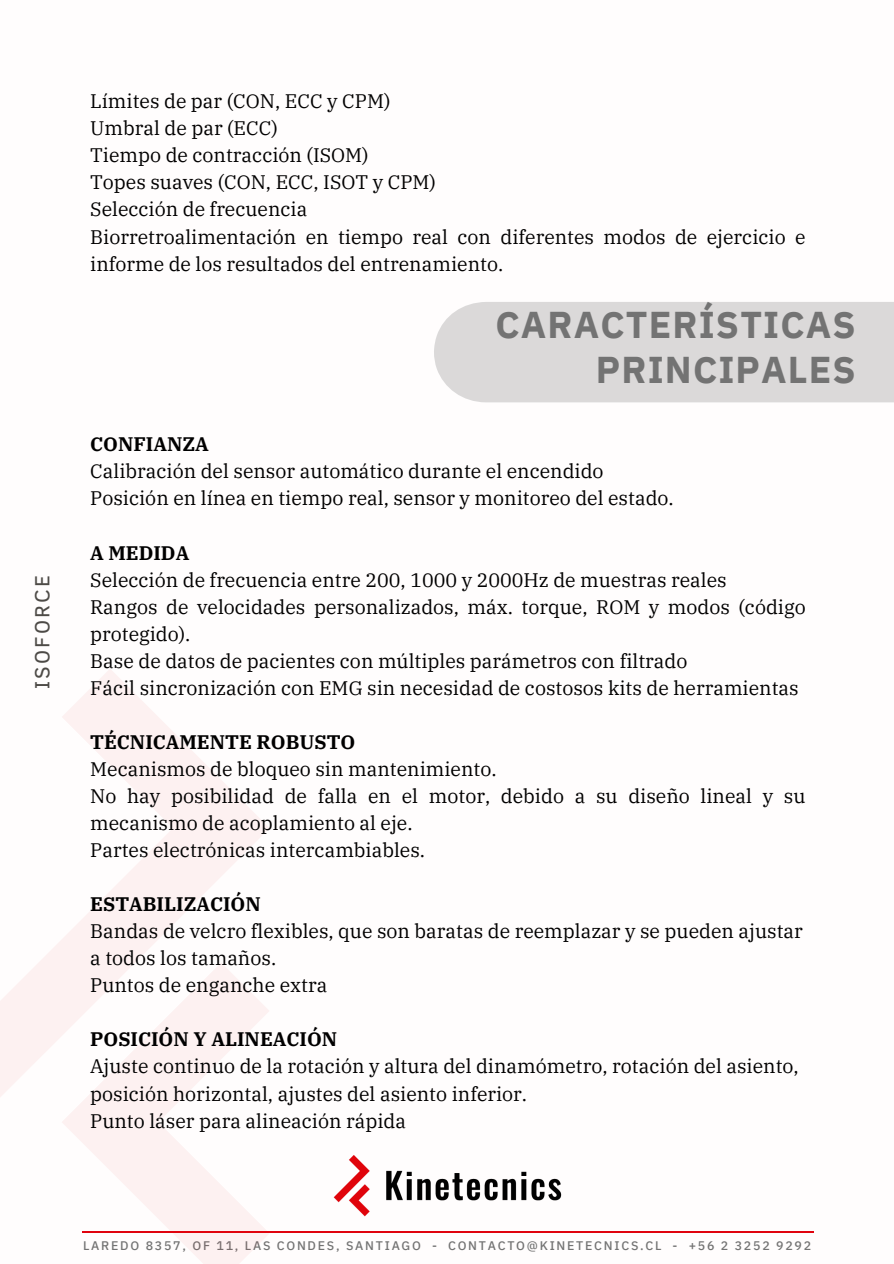
<style>
.page{position:relative;width:894px;height:1264px;background:#fff}
.page>*{position:absolute;margin:0;border:0;box-sizing:border-box;transform-origin:0 0}
.t1{font:700 37.2px/44.7px "IBM Plex Sans";letter-spacing:.03em;color:#737373;text-align:right}
.t2{font:21.15px "Clear Sans";letter-spacing:.1em;color:#4d4a46}
.t3{font:19.5px/27px "IBM Plex Serif";color:#000}
.t4{font:700 19.5px "IBM Plex Serif";color:#000}
.t5{font:500 12.45px "IBM Plex Sans Hebrew";letter-spacing:.14em;color:#737373}
</style>
<div class="page">
<img style="left:317px;top:1155px;width:260px;height:77px">
<hr style="left:82px;top:1230px;width:731px;height:1px;background:#e0030e">
<svg style="left:0;top:669px;width:269px;height:428px"></svg>
<svg style="left:61px;top:962px;width:209px;height:301px"></svg>
<div style="left:434px;top:302px;width:459px;height:100px;background:#dbd9d9"></div>
<p class="t2" style="left:27px;top:688px;width:115px;rotate:-90deg">ISOFORCE</p>
<p class="t3" style="left:90px;top:87px;width:716px">Límites de par (CON, ECC y CPM)<br>Umbral de par (ECC)<br>Tiempo de contracción (ISOM)<br>Topes suaves (CON, ECC, ISOT y CPM)<br>Selección de frecuencia<br>Biorretroalimentación en tiempo real con diferentes modos de ejercicio e informe de los resultados del entrenamiento.</p>
<h1 class="t1" style="left:495px;top:302px;width:361px">CARACTERÍSTICAS<br>PRINCIPALES</h1>
<p class="t4" style="left:90px;top:431px;width:120px">CONFIANZA</p>
<p class="t3" style="left:90px;top:457px;width:585px">Calibración del sensor automático durante el encendido<br>Posición en línea en tiempo real, sensor y monitoreo del estado.</p>
<p class="t4" style="left:90px;top:539px;width:101px">A MEDIDA</p>
<p class="t3" style="left:90px;top:565px;width:716px">Selección de frecuencia entre 200, 1000 y 2000Hz de muestras reales<br>Rangos de velocidades personalizados, máx. torque, ROM y modos (código protegido).<br>Base de datos de pacientes con múltiples parámetros con filtrado<br>Fácil sincronización con EMG sin necesidad de costosos kits de herramientas</p>
<p class="t4" style="left:90px;top:729px;width:267px">TÉCNICAMENTE ROBUSTO</p>
<p class="t3" style="left:90px;top:755px;width:716px">Mecanismos de bloqueo sin mantenimiento.<br>No hay posibilidad de falla en el motor, debido a su diseño lineal y su mecanismo de acoplamiento al eje.<br>Partes electrónicas intercambiables.</p>
<p class="t4" style="left:90px;top:891px;width:172px">ESTABILIZACIÓN</p>
<p class="t3" style="left:90px;top:917px;width:714px">Bandas de velcro flexibles, que son baratas de reemplazar y se pueden ajustar a todos los tamaños.<br>Puntos de enganche extra</p>
<p class="t4" style="left:90px;top:1026px;width:248px">POSICIÓN Y ALINEACIÓN</p>
<p class="t3" style="left:90px;top:1052px;width:710px">Ajuste continuo de la rotación y altura del dinamómetro, rotación del asiento, posición horizontal, ajustes del asiento inferior.<br>Punto láser para alineación rápida</p>
<p class="t5" style="left:83px;top:1236px;width:729px">LAREDO 8357, OF 11, LAS CONDES, SANTIAGO - CONTACTO@KINETECNICS.CL - +56 2 3252 9292</p>
</div>
